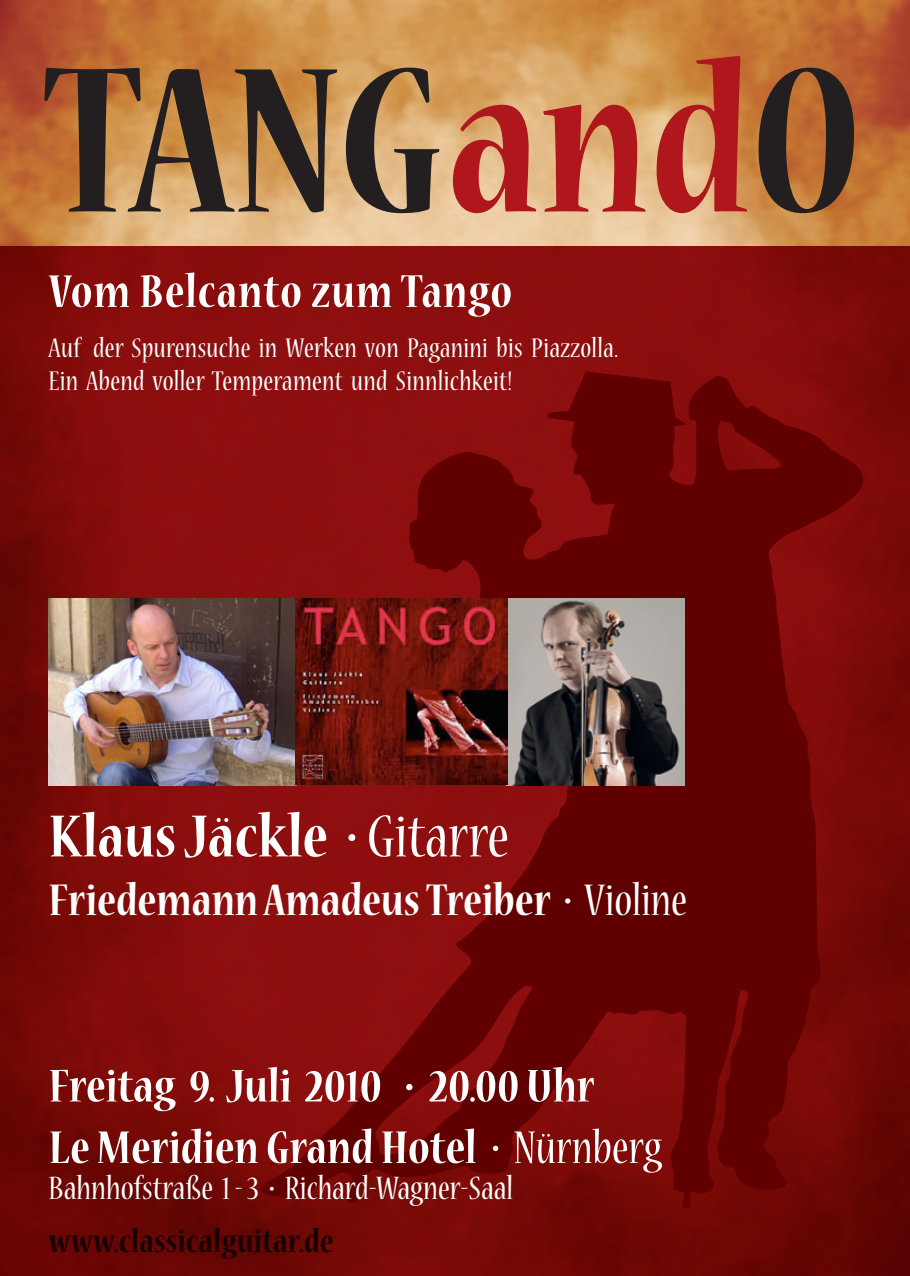
<style>
.page{position:relative;width:910px;height:1276px;background:#fff}
.page>*{position:absolute;margin:0;border:0;box-sizing:border-box;transform-origin:0 0}
.t1{font:700 condensed 230.1px "Nueva Std";color:#231f20}
.t2{font:700 condensed 66px "Nueva Std";color:#fff}
.t3{font:700 condensed 51px "Nueva Std";color:#fff}
.t4{font:700 condensed 51px "Nueva Std";letter-spacing:.02em;color:#fff}
.t5{font:700 condensed 49.2px "Nueva Std";color:#fff}
.t6{font:condensed 36px "Nueva Std";color:#fff}
.t7{font:700 condensed 36px "Nueva Std";color:#170000}
.t8{font:condensed 30px "Nueva Std";letter-spacing:.01em;color:#fff}
.s1{color:#af171c}
.s2{font-weight:400}
</style>
<div class="page">
<img style="left:0;top:0;width:910px;height:1276px">
<svg style="left:258px;top:371px;width:607px;height:837px;background:#750706"></svg>
<img style="left:49px;top:598px;width:636px;height:187px">
<p class="t1" style="left:43px;top:38px;width:821px">TANG<span class="s1">and</span>O</p>
<p class="t4" style="left:49px;top:268px;width:465px">Vom Belcanto zum Tango</p>
<p class="t8" style="left:49px;top:334px;width:571px">Auf der Spurensuche in Werken von Paganini bis Piazzolla.</p>
<p class="t8" style="left:49px;top:367px;width:465px">Ein Abend voller Temperament und Sinnlichkeit!</p>
<p class="t2" style="left:49px;top:806px;width:462px">Klaus Jäckle <span class="s2">• Gitarre</span></p>
<p class="t5" style="left:49px;top:878px;width:640px">Friedemann Amadeus Treiber <span class="s2">• Violine</span></p>
<p class="t3" style="left:49px;top:1063px;width:547px">Freitag 9. Juli 2010 • 20.00 Uhr</p>
<p class="t3" style="left:49px;top:1124px;width:614px">Le Meridien Grand Hotel <span class="s2">• Nürnberg</span></p>
<p class="t6" style="left:49px;top:1172px;width:466px">Bahnhofstraße 1 -3 • Richard-Wagner-Saal</p>
<p class="t7" style="left:49px;top:1224px;width:287px">www.classicalguitar.de</p>
</div>
